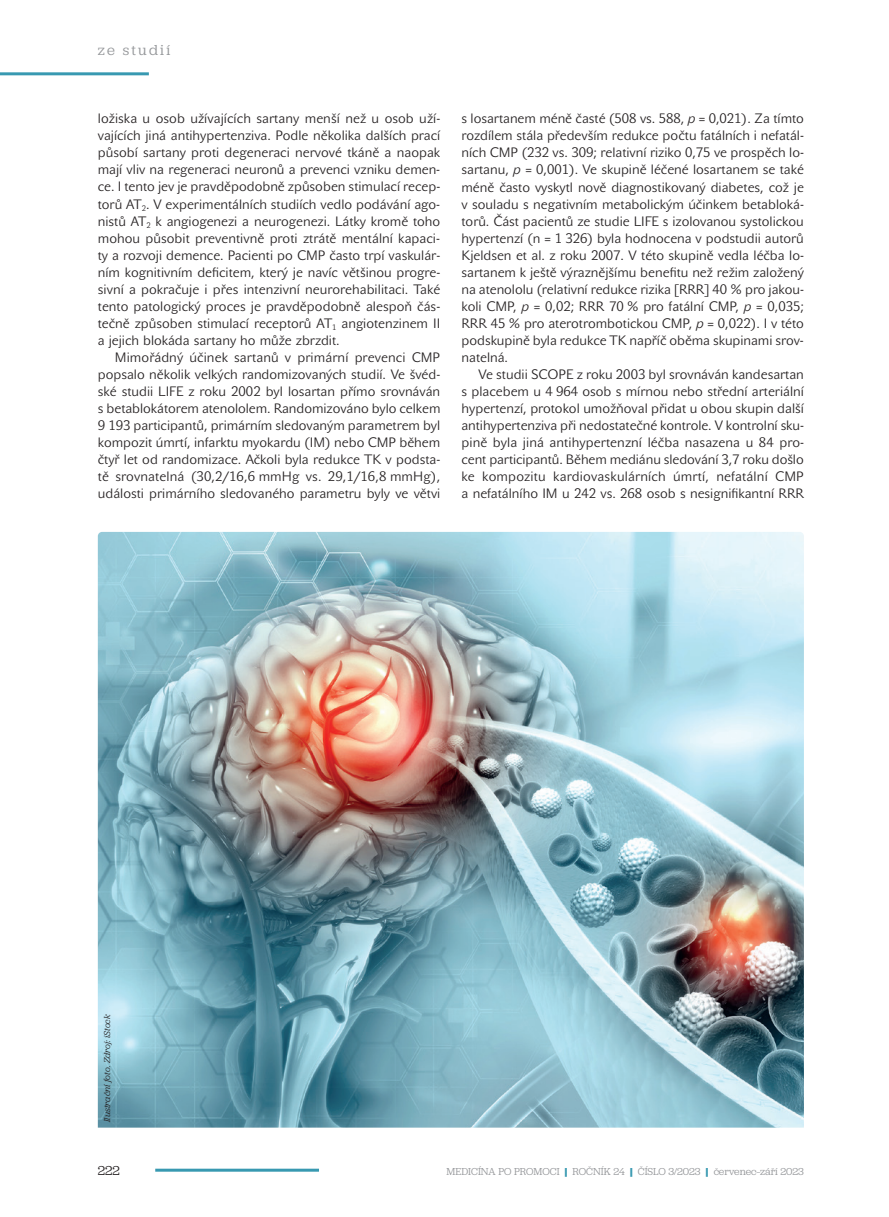
<style>
.page{position:relative;width:889px;height:1217px;background:#fff}
.page>*{position:absolute;margin:0;border:0;box-sizing:border-box;transform-origin:0 0}
.t1{font:15px "Jubilat";letter-spacing:.15em;color:#939598}
.t2{font:13.5px/17px "John Sans Lite Pro";color:#231f20;text-align:justify}
.t3{font:13.5px "Jubilat";color:#231f20}
.t4{font:10.5px "Jubilat";color:#939598}
.t5{font:italic 9px "Jubilat";letter-spacing:-.005em;color:#231f20}
.s1{font-style:italic}
.s2{font-weight:700;color:#3899b1}
</style>
<div class="page">
<hr style="left:155px;top:1168px;width:164px;height:3px;background:#3899b1">
<hr style="left:0;top:72px;width:149px;height:3px;background:#3899b1">
<img style="left:98px;top:532px;width:706px;height:595px">
<p class="t1" style="left:98px;top:41px;width:74px">ze studií</p>
<p class="t2" style="left:98px;top:110px;width:344px">ložiska u osob užívajících sartany menší než u osob uží&shy;vajících jiná antihypertenziva. Podle několika dalších prací působí sartany proti degeneraci nervové tkáně a naopak mají vliv na regeneraci neuronů a prevenci vzniku demen&shy;ce. I tento jev je pravděpodobně způsoben stimulací recep&shy;torů AT<sub>2</sub>. V experimentálních studiích vedlo podávání ago&shy;nistů AT<sub>2</sub> k angiogenezi a neurogenezi. Látky kromě toho mohou působit preventivně proti ztrátě mentální kapaci&shy;ty a rozvoji demence. Pacienti po CMP často trpí vaskulár&shy;ním kognitivním deficitem, který je navíc většinou progre&shy;sivní a pokračuje i přes intenzivní neurorehabilitaci. Také tento patologický proces je pravděpodobně alespoň čás&shy;tečně způsoben stimulací receptorů AT<sub>1</sub> angiotenzinem II a jejich blokáda sartany ho může zbrzdit.</p>
<p class="t2" style="left:98px;top:348px;width:344px;text-indent:17px">Mimořádný účinek sartanů v primární prevenci CMP popsalo několik velkých randomizovaných studií. Ve švéd&shy;ské studii LIFE z roku 2002 byl losartan přímo srovnáván s betablokátorem atenololem. Randomizováno bylo celkem 9 193 participantů, primárním sledovaným parametrem byl kompozit úmrtí, infarktu myokardu (IM) nebo CMP během čtyř let od randomizace. Ačkoli byla redukce TK v podsta&shy;tě srovnatelná (30,2/16,6 mmHg vs. 29,1/16,8 mmHg), události primárního sledovaného parametru byly ve větvi</p>
<p class="t2" style="left:461px;top:110px;width:344px">s losartanem méně časté (508 vs. 588, <span class="s1">p</span> = 0,021). Za tímto rozdílem stála především redukce počtu fatálních i nefatál&shy;ních CMP (232 vs. 309; relativní riziko 0,75 ve prospěch lo&shy;sartanu, <span class="s1">p</span> = 0,001). Ve skupině léčené losartanem se také méně často vyskytl nově diagnostikovaný diabetes, což je v souladu s negativním metabolickým účinkem betabloká&shy;torů. Část pacientů ze studie LIFE s izolovanou systolickou hypertenzí (n = 1 326) byla hodnocena v podstudii autorů Kjeldsen et al. z roku 2007. V této skupině vedla léčba lo&shy;sartanem k ještě výraznějšímu benefitu než režim založený na atenololu (relativní redukce rizika [RRR] 40 % pro jakou&shy;koli CMP, <span class="s1">p</span> = 0,02; RRR 70 % pro fatální CMP, <span class="s1">p</span> = 0,035; RRR 45 % pro aterotrombotickou CMP, <span class="s1">p</span> = 0,022). I v této podskupině byla redukce TK napříč oběma skupinami srov&shy;natelná.</p>
<p class="t2" style="left:461px;top:365px;width:344px;text-indent:17px">Ve studii SCOPE z roku 2003 byl srovnáván kandesartan s placebem u 4 964 osob s mírnou nebo střední arteriální hypertenzí, protokol umožňoval přidat u obou skupin další antihypertenziva při nedostatečné kontrole. V kontrolní sku&shy;pině byla jiná antihypertenzní léčba nasazena u 84 pro&shy;cent participantů. Během mediánu sledování 3,7 roku došlo ke kompozitu kardiovaskulárních úmrtí, nefatální CMP a nefatálního IM u 242 vs. 268 osob s nesignifikantní RRR</p>
<p class="t5" style="left:101px;top:1121px;width:109px;rotate:-90deg">Ilustrační foto. Zdroj: iStock</p>
<p class="t3" style="left:98px;top:1161px;width:24px">222</p>
<p class="t4" style="left:446px;top:1164px;width:359px">MEDICÍNA PO PROMOCI <span class="s2">|</span> ROČNÍK 24 <span class="s2">|</span> ČÍSLO 3/2023 <span class="s2">|</span> červenec–září 2023</p>
</div>
